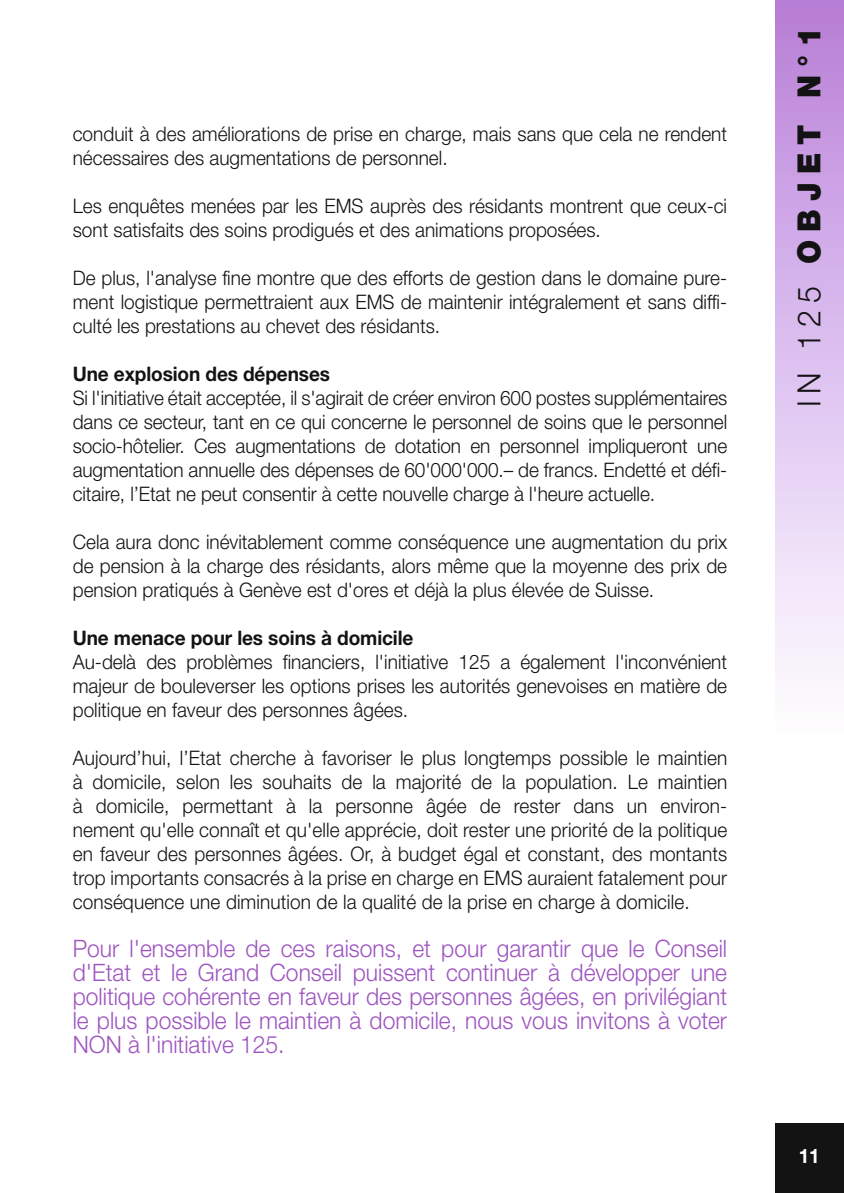
<style>
.page{position:relative;width:844px;height:1193px;background:#fff}
.page>*{position:absolute;margin:0;border:0;box-sizing:border-box;transform-origin:0 0}
.t1{font:900 32px "Helvetica Neue";letter-spacing:.265em;color:#141314;scale:.95 1}
.t2{font:24px/24px "Helvetica Neue Light TT";color:#9d54c0;text-align:justify;scale:.95 1}
.t3{font:20px/24px "Helvetica Neue Light TT";color:#141314;text-align:justify;scale:.95 1}
.t4{font:700 20px "Helvetica Neue";letter-spacing:-.005em;color:#141314;scale:.95 1}
.t5{font:700 20px "Helvetica Neue";color:#fff;scale:.95 1}
.s1{font-family:"Helvetica Neue Light TT";font-weight:400}
</style>
<div class="page">
<svg style="left:775px;top:0;width:68px;height:1193px"></svg>
<p class="t3" style="left:73px;top:124px;width:690px">conduit à des améliorations de prise en charge, mais sans que cela ne rendent nécessaires des augmentations de personnel.</p>
<p class="t3" style="left:73px;top:196px;width:690px">Les enquêtes menées par les EMS auprès des résidants montrent que ceux-ci sont satisfaits des soins prodigués et des animations proposées.</p>
<p class="t3" style="left:73px;top:268px;width:690px">De plus, l'analyse fine montre que des efforts de gestion dans le domaine pure&shy;ment logistique permettraient aux EMS de maintenir intégralement et sans diffi&shy;culté les prestations au chevet des résidants.</p>
<p class="t4" style="left:73px;top:367px;width:272px">Une explosion des dépenses</p>
<p class="t3" style="left:73px;top:388px;width:690px">Si l'initiative était acceptée, il s'agirait de créer environ 600 postes supplémentaires dans ce secteur, tant en ce qui concerne le personnel de soins que le personnel socio-hôtelier. Ces augmentations de dotation en personnel impliqueront une augmentation annuelle des dépenses de 60'000'000.– de francs. Endetté et défi&shy;citaire, l’Etat ne peut consentir à cette nouvelle charge à l'heure actuelle.</p>
<p class="t3" style="left:73px;top:532px;width:690px">Cela aura donc inévitablement comme conséquence une augmentation du prix de pension à la charge des résidants, alors même que la moyenne des prix de pension pratiqués à Genève est d'ores et déjà la plus élevée de Suisse.</p>
<p class="t4" style="left:73px;top:631px;width:360px">Une menace pour les soins à domicile</p>
<p class="t3" style="left:73px;top:652px;width:690px">Au-delà des problèmes financiers, l'initiative 125 a également l'inconvénient majeur de bouleverser les options prises les autorités genevoises en matière de politique en faveur des personnes âgées.</p>
<p class="t3" style="left:73px;top:748px;width:690px">Aujourd’hui, l’Etat cherche à favoriser le plus longtemps possible le maintien à domicile, selon les souhaits de la majorité de la population. Le maintien à domicile, permettant à la personne âgée de rester dans un environ&shy;nement qu'elle connaît et qu'elle apprécie, doit rester une priorité de la politique en faveur des personnes âgées. Or, à budget égal et constant, des montants trop importants consacrés à la prise en charge en EMS auraient fatalement pour conséquence une diminution de la qualité de la prise en charge à domicile.</p>
<p class="t2" style="left:73px;top:939px;width:690px">Pour l'ensemble de ces raisons, et pour garantir que le Conseil d'Etat et le Grand Conseil puissent continuer à développer une politique cohérente en faveur des personnes âgées, en privilégiant le plus possible le maintien à domicile, nous vous invitons à voter NON à l'initiative 125.</p>
<h1 class="t1" style="left:797px;top:407px;width:402px;rotate:-90deg"><span class="s1">IN 125</span> OBJET N°1</h1>
<p class="t5" style="left:798px;top:1148px;width:24px">11</p>
</div>
